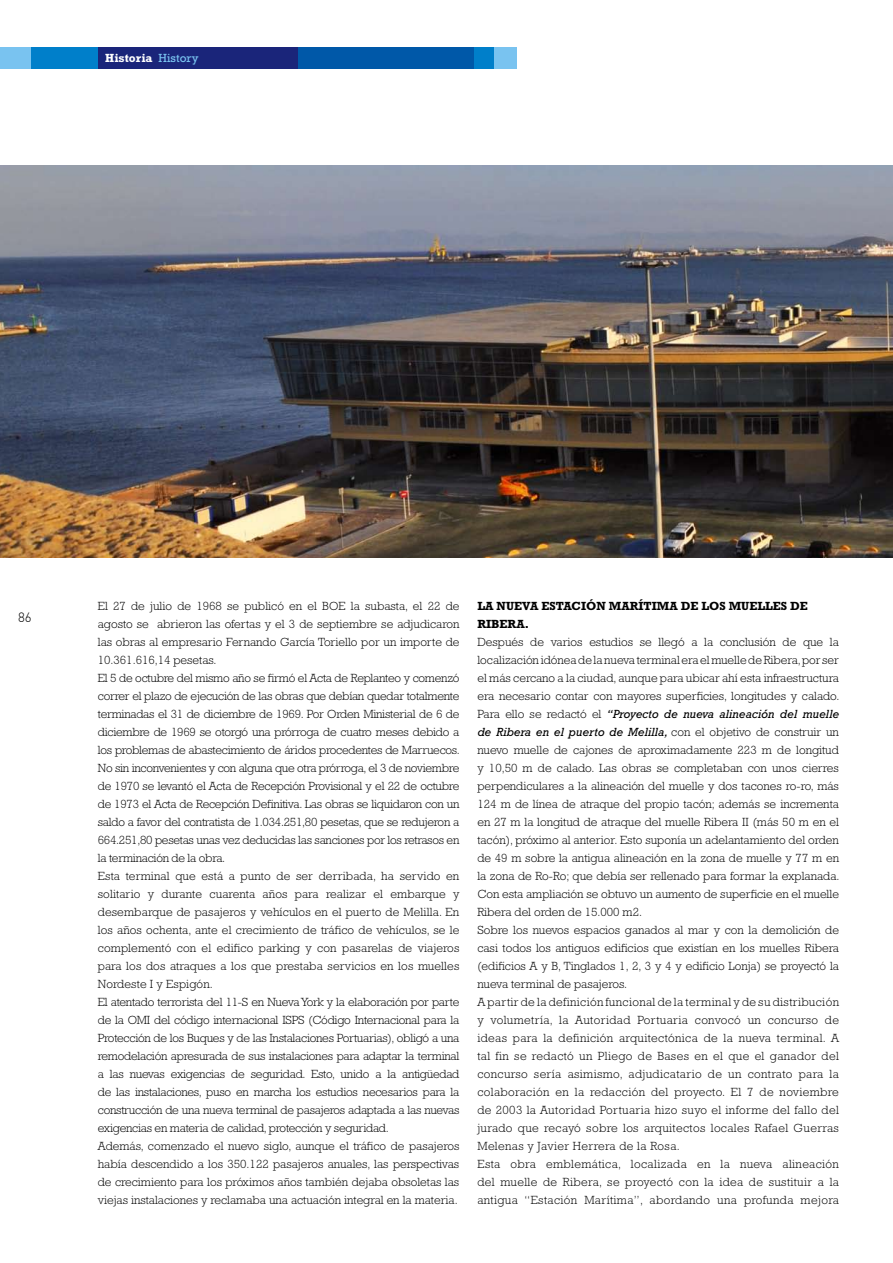
<style>
.page{position:relative;width:893px;height:1263px;background:#fff}
.page>*{position:absolute;margin:0;border:0;box-sizing:border-box;transform-origin:0 0}
.t1{font:300 13.2px "DIN";color:#000}
.t2{font:300 12px/18px "Rockwell Std";letter-spacing:-.02em;color:#000}
.t3{font:300 12px/18px "Rockwell Std";color:#000}
.t4{font:700 12px/18px "Rockwell Std";color:#000}
.t5{font:700 12px "Rockwell Std";color:#fff}
.s1{font-weight:400;color:#79c3f0}
.s2{font-weight:400;font-style:italic}
</style>
<div class="page">
<div style="left:98px;top:48px;width:237px;height:21px;background:#1a257a"></div>
<div style="left:494px;top:48px;width:23px;height:21px;background:#79c3f0"></div>
<div style="left:0;top:48px;width:34px;height:21px;background:#79c3f0"></div>
<div style="left:472px;top:48px;width:22px;height:21px;background:#007fca"></div>
<div style="left:31px;top:48px;width:67px;height:21px;background:#007fca"></div>
<div style="left:298px;top:48px;width:176px;height:21px;background:#0058a8"></div>
<img style="left:0;top:166px;width:893px;height:391px">
<p class="t5" style="left:105px;top:51px;width:95px">Historia <span class="s1">History</span></p>
<p class="t1" style="left:18px;top:609px;width:15px">86</p>
<p class="t2" style="left:98px;top:597px;width:364px">El 27 de julio de 1968 se publicó en el BOE la subasta, el 22 de agosto se abrieron las ofertas y el 3 de septiembre se adjudicaron las obras al empresario Fernando García Toriello por un importe de 10.361.616,14 pesetas.<br>El 5 de octubre del mismo año se firmó el Acta de Replanteo y comenzó correr el plazo de ejecución de las obras que debían quedar totalmente terminadas el 31 de diciembre de 1969. Por Orden Ministerial de 6 de diciembre de 1969 se otorgó una prórroga de cuatro meses debido a los problemas de abastecimiento de áridos procedentes de Marruecos.<br>No sin inconvenientes y con alguna que otra prórroga, el 3 de noviembre de 1970 se levantó el Acta de Recepción Provisional y el 22 de octubre de 1973 el Acta de Recepción Definitiva. Las obras se liquidaron con un saldo a favor del contratista de 1.034.251,80 pesetas, que se redujeron a 664.251,80 pesetas unas vez deducidas las sanciones por los retrasos en la terminación de la obra.<br>Esta terminal que está a punto de ser derribada, ha servido en solitario y durante cuarenta años para realizar el embarque y desembarque de pasajeros y vehículos en el puerto de Melilla. En los años ochenta, ante el crecimiento de tráfico de vehículos, se le complementó con el edifico parking y con pasarelas de viajeros para los dos atraques a los que prestaba servicios en los muelles Nordeste I y Espigón.<br>El atentado terrorista del 11-S en Nueva York y la elaboración por parte de la OMI del código internacional ISPS (Código Internacional para la Protección de los Buques y de las Instalaciones Portuarias), obligó a una remodelación apresurada de sus instalaciones para adaptar la terminal a las nuevas exigencias de seguridad. Esto, unido a la antigüedad de las instalaciones, puso en marcha los estudios necesarios para la construcción de una nueva terminal de pasajeros adaptada a las nuevas exigencias en materia de calidad, protección y seguridad.<br>Además, comenzado el nuevo siglo, aunque el tráfico de pasajeros había descendido a los 350.122 pasajeros anuales, las perspectivas de crecimiento para los próximos años también dejaba obsoletas las viejas instalaciones y reclamaba una actuación integral en la materia.</p>
<p class="t4" style="left:477px;top:597px;width:332px">LA NUEVA ESTACIÓN MARÍTIMA DE LOS MUELLES DE<br>RIBERA.</p>
<p class="t3" style="left:477px;top:633px;width:364px">Después de varios estudios se llegó a la conclusión de que la localización idónea de la nueva terminal era el muelle de Ribera, por ser el más cercano a la ciudad, aunque para ubicar ahí esta infraestructura era necesario contar con mayores superficies, longitudes y calado.<br>Para ello se redactó el <span class="s2">“Proyecto de nueva alineación del muelle de Ribera en el puerto de Melilla,</span> con el objetivo de construir un nuevo muelle de cajones de aproximadamente 223 m de longitud y 10,50 m de calado. Las obras se completaban con unos cierres perpendiculares a la alineación del muelle y dos tacones ro-ro, más 124 m de línea de atraque del propio tacón; además se incrementa en 27 m la longitud de atraque del muelle Ribera II (más 50 m en el tacón), próximo al anterior. Esto suponía un adelantamiento del orden de 49 m sobre la antigua alineación en la zona de muelle y 77 m en la zona de Ro-Ro; que debía ser rellenado para formar la explanada.<br>Con esta ampliación se obtuvo un aumento de superficie en el muelle Ribera del orden de 15.000 m2.<br>Sobre los nuevos espacios ganados al mar y con la demolición de casi todos los antiguos edificios que existían en los muelles Ribera (edificios A y B, Tinglados 1, 2, 3 y 4 y edificio Lonja) se proyectó la nueva terminal de pasajeros.<br>A partir de la definición funcional de la terminal y de su distribución y volumetría, la Autoridad Portuaria convocó un concurso de ideas para la definición arquitectónica de la nueva terminal. A tal fin se redactó un Pliego de Bases en el que el ganador del concurso sería asimismo, adjudicatario de un contrato para la colaboración en la redacción del proyecto. El 7 de noviembre de 2003 la Autoridad Portuaria hizo suyo el informe del fallo del jurado que recayó sobre los arquitectos locales Rafael Guerras Melenas y Javier Herrera de la Rosa.<br>Esta obra emblemática, localizada en la nueva alineación del muelle de Ribera, se proyectó con la idea de sustituir a la antigua “Estación Marítima”, abordando una profunda mejora</p>
</div>
